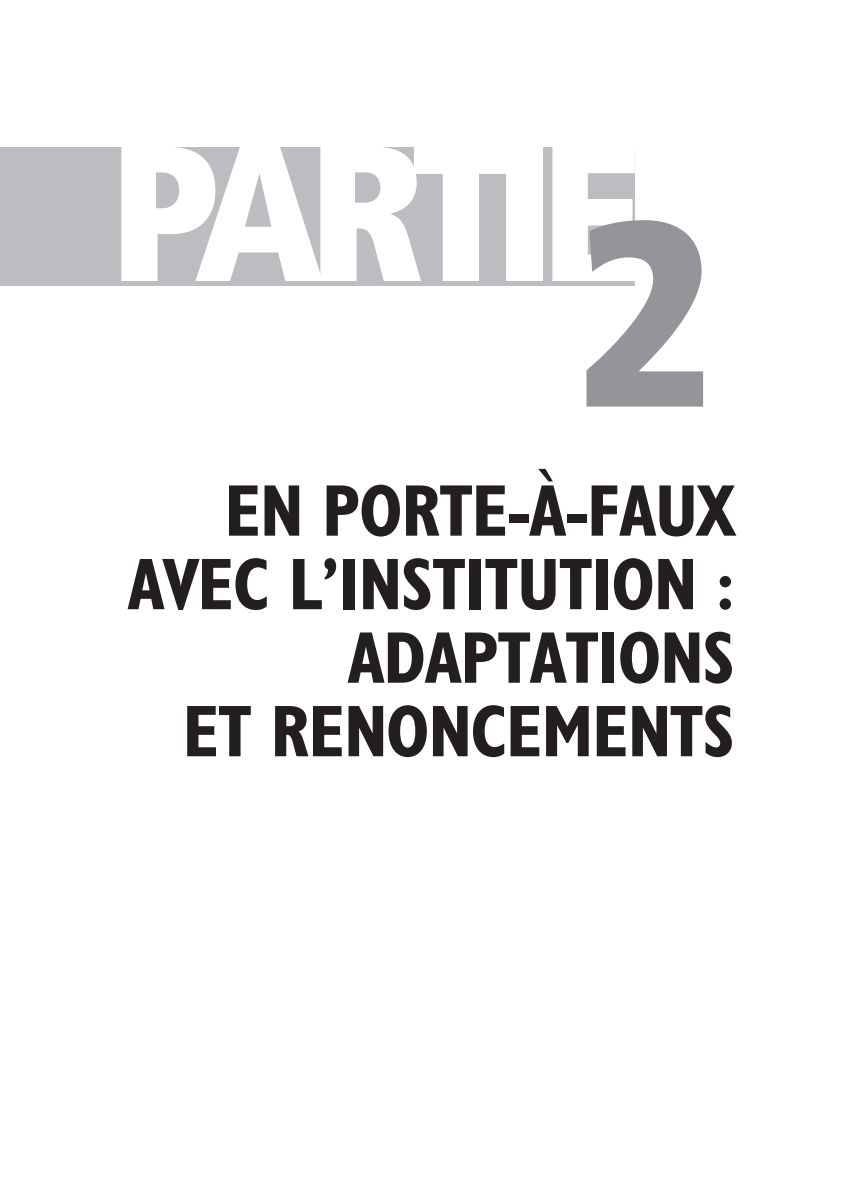
<style>
.page{position:relative;width:844px;height:1191px;background:#fff}
.page>*{position:absolute;margin:0;border:0;box-sizing:border-box;transform-origin:0 0}
.t1{font:262.5px "Frutiger LT Std Condensed Extra Bla";color:#939598}
.t2{font:192.5px "Frutiger LT Std Condensed Extra Bla";letter-spacing:-.08em;color:#fff}
.t3{font:700 73.5px/73.5px "Human BT521 Condensed";letter-spacing:-.01em;color:#231f20;text-align:right}
</style>
<div class="page">
<div style="left:0;top:147px;width:634px;height:138px;background:#bcbdc0"></div>
<h2 class="t2" style="left:109px;top:96px;width:536px">PARTIE</h2>
<h1 class="t1" style="left:576px;top:155px;width:138px">2</h1>
<p class="t3" style="left:128px;top:472px;width:608px">EN PORTE-À-FAUX<br>AVEC L’INSTITUTION :<br>ADAPTATIONS<br>ET RENONCEMENTS</p>
</div>
